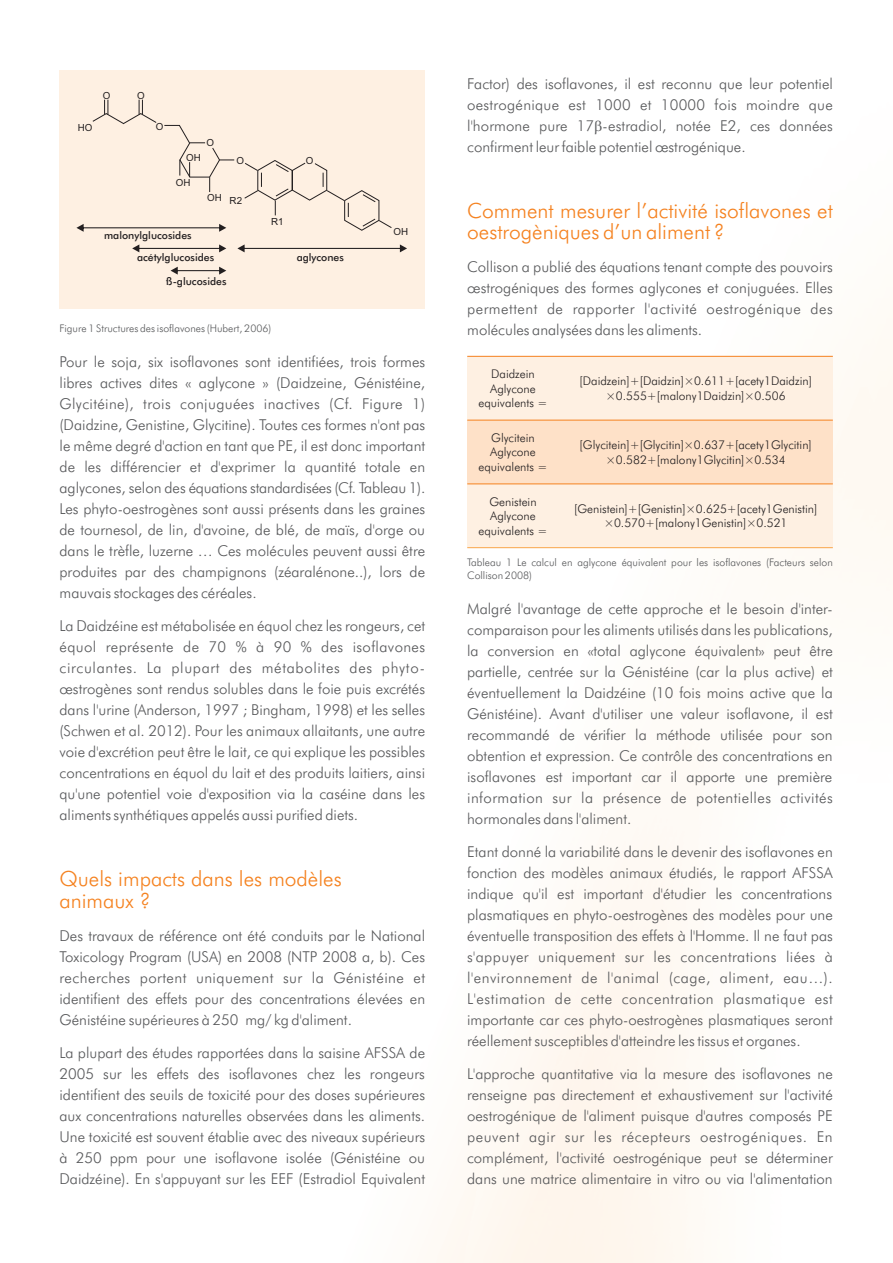
<style>
.page{position:relative;width:893px;height:1263px;background:#fff}
.page>*{position:absolute;margin:0;border:0;box-sizing:border-box;transform-origin:0 0}
.t1{font:300 21px/21px "Futura BT";color:#f58220}
.t2{font:300 15px/21px "Futura BT";color:#57585a;text-align:justify}
.t3{font:300 12px/14.4px "Futura BT";color:#231f20;text-align:center}
.t4{font:300 10.5px/13.5px "Futura BT";color:#57585a}
.t5{font:500 10.5px "Futura BT";color:#231f20}
.t6{font:9.75px "Arial";color:#231f20}
</style>
<div class="page">
<div style="left:59px;top:70px;width:366px;height:238px;background:#fef0e2"></div>
<svg style="left:244px;top:160px;width:148px;height:71px"></svg>
<svg style="left:92px;top:100px;width:65px;height:25px"></svg>
<svg style="left:164px;top:124px;width:70px;height:68px"></svg>
<svg style="left:76px;top:224px;width:150px;height:8px"></svg>
<svg style="left:132px;top:244px;width:94px;height:8px"></svg>
<svg style="left:171px;top:267px;width:55px;height:8px"></svg>
<svg style="left:237px;top:244px;width:170px;height:8px"></svg>
<div style="left:467px;top:356px;width:92px;height:64px;background:#fef0e2"></div>
<div style="left:559px;top:356px;width:274px;height:64px;background:#fef0e2"></div>
<div style="left:467px;top:420px;width:92px;height:64px;background:#fee1c8"></div>
<div style="left:559px;top:420px;width:274px;height:64px;background:#fee1c8"></div>
<div style="left:467px;top:484px;width:92px;height:64px;background:#fef0e2"></div>
<div style="left:559px;top:484px;width:274px;height:64px;background:#fef0e2"></div>
<hr style="left:467px;top:547px;width:366px;height:1px;background:#f9a64a">
<hr style="left:467px;top:483px;width:366px;height:1px;background:#f58220">
<hr style="left:467px;top:420px;width:366px;height:1px;background:#f58220">
<hr style="left:467px;top:356px;width:366px;height:1px;background:#f58220">
<p class="t6" style="left:103px;top:92px;width:9px">O</p>
<p class="t6" style="left:137px;top:92px;width:9px">O</p>
<p class="t6" style="left:78px;top:124px;width:16px">HO</p>
<p class="t6" style="left:156px;top:123px;width:9px">O</p>
<p class="t6" style="left:206px;top:139px;width:9px">O</p>
<p class="t6" style="left:186px;top:154px;width:16px">OH</p>
<p class="t6" style="left:176px;top:179px;width:16px">OH</p>
<p class="t6" style="left:207px;top:194px;width:16px">OH</p>
<p class="t6" style="left:237px;top:157px;width:9px">O</p>
<p class="t6" style="left:306px;top:157px;width:9px">O</p>
<p class="t6" style="left:230px;top:197px;width:14px">R2</p>
<p class="t6" style="left:271px;top:218px;width:14px">R1</p>
<p class="t5" style="left:104px;top:231px;width:89px">malonylglucosides</p>
<p class="t5" style="left:166px;top:277px;width:62px">ß-glucosides</p>
<p class="t5" style="left:137px;top:253px;width:79px">acétylglucosides</p>
<p class="t5" style="left:297px;top:253px;width:49px">aglycones</p>
<p class="t6" style="left:393px;top:228px;width:16px">OH</p>
<p class="t4" style="left:60px;top:323px;width:213px">Figure 1 Structures des isoflavones (Hubert, 2006)</p>
<p class="t2" style="left:60px;top:352px;width:367px">Pour le soja, six isoflavones sont identifiées, trois formes libres actives dites « aglycone » (Daidzeine, Génistéine, Glycitéine), trois conjuguées inactives (Cf. Figure 1) (Daidzine, Genistine, Glycitine). Toutes ces formes n'ont pas le même degré d'action en tant que PE, il est donc important de les différencier et d'exprimer la quantité totale en aglycones, selon des équations standardisées (Cf. Tableau 1).<br>Les phyto-oestrogènes sont aussi présents dans les graines de tournesol, de lin, d'avoine, de blé, de maïs, d'orge ou dans le trèfle, luzerne … Ces molécules peuvent aussi être produites par des champignons (zéaralénone..), lors de mauvais stockages des céréales.</p>
<p class="t2" style="left:59px;top:616px;width:367px">La Daidzéine est métabolisée en équol chez les rongeurs, cet équol représente de 70 % à 90 % des isoflavones circulantes. La plupart des métabolites des phyto&shy;œstrogènes sont rendus solubles dans le foie puis excrétés dans l'urine (Anderson, 1997 ; Bingham, 1998) et les selles (Schwen et al. 2012). Pour les animaux allaitants, une autre voie d'excrétion peut être le lait, ce qui explique les possibles concentrations en équol du lait et des produits laitiers, ainsi qu'une potentiel voie d'exposition via la caséine dans les aliments synthétiques appelés aussi purified diets.</p>
<h1 class="t1" style="left:59px;top:869px;width:284px;line-height:22.5px">Quels impacts dans les modèles animaux ?</h1>
<p class="t2" style="left:59px;top:927px;width:367px">Des travaux de référence ont été conduits par le National Toxicology Program (USA) en 2008 (NTP 2008 a, b). Ces recherches portent uniquement sur la Génistéine et identifient des effets pour des concentrations élevées en Génistéine supérieures à 250 mg/ kg d'aliment.</p>
<p class="t2" style="left:59px;top:1044px;width:367px">La plupart des études rapportées dans la saisine AFSSA de 2005 sur les effets des isoflavones chez les rongeurs identifient des seuils de toxicité pour des doses supérieures aux concentrations naturelles observées dans les aliments.<br>Une toxicité est souvent établie avec des niveaux supérieurs à 250 ppm pour une isoflavone isolée (Génistéine ou Daidzéine). En s'appuyant sur les EEF (Estradiol Equivalent</p>
<p class="t2" style="left:467px;top:75px;width:367px">Factor) des isoflavones, il est reconnu que leur potentiel oestrogénique est 1000 et 10000 fois moindre que l'hormone pure 17 -estradiol, notée E2, ces données confirment leur faible potentiel œstrogénique.</p>
<h1 class="t1" style="left:467px;top:202px;width:367px">Comment mesurer l’activité isoflavones et oestrogèniques d’un aliment ?</h1>
<p class="t2" style="left:467px;top:258px;width:367px">Collison a publié des équations tenant compte des pouvoirs œstrogéniques des formes aglycones et conjuguées. Elles permettent de rapporter l'activité oestrogénique des molécules analysées dans les aliments.</p>
<p class="t3" style="left:478px;top:368px;width:71px">Daidzein<br>Aglycone equivalents =</p>
<p class="t3" style="left:579px;top:375px;width:234px">[Daidzein]+[Daidzin]×0.611+[acety1Daidzin] ×0.555+[malony1Daidzin]×0.506</p>
<p class="t3" style="left:478px;top:432px;width:71px">Glycitein<br>Aglycone equivalents =</p>
<p class="t3" style="left:580px;top:439px;width:234px">[Glycitein]+[Glycitin]×0.637+[acety1Glycitin] ×0.582+[malony1Glycitin]×0.534</p>
<p class="t3" style="left:478px;top:495px;width:71px">Genistein<br>Aglycone equivalents =</p>
<p class="t3" style="left:574px;top:503px;width:245px">[Genistein]+[Genistin]×0.625+[acety1Genistin] ×0.570+[malony1Genistin]×0.521</p>
<p class="t4" style="left:467px;top:556px;width:367px">Tableau 1 Le calcul en aglycone équivalent pour les isoflavones (Facteurs selon<br>Collison 2008)</p>
<p class="t2" style="left:467px;top:600px;width:367px">Malgré l'avantage de cette approche et le besoin d'inter&shy;comparaison pour les aliments utilisés dans les publications, la conversion en «total aglycone équivalent» peut être partielle, centrée sur la Génistéine (car la plus active) et éventuellement la Daidzéine (10 fois moins active que la Génistéine). Avant d'utiliser une valeur isoflavone, il est recommandé de vérifier la méthode utilisée pour son obtention et expression. Ce contrôle des concentrations en isoflavones est important car il apporte une première information sur la présence de potentielles activités hormonales dans l'aliment.</p>
<p class="t2" style="left:467px;top:843px;width:367px">Etant donné la variabilité dans le devenir des isoflavones en fonction des modèles animaux étudiés, le rapport AFSSA indique qu'il est important d'étudier les concentrations plasmatiques en phyto-oestrogènes des modèles pour une éventuelle transposition des effets à l'Homme. Il ne faut pas s'appuyer uniquement sur les concentrations liées à l'environnement de l'animal (cage, aliment, eau…).<br>L'estimation de cette concentration plasmatique est importante car ces phyto-oestrogènes plasmatiques seront réellement susceptibles d'atteindre les tissus et organes.</p>
<p class="t2" style="left:467px;top:1064px;width:367px">L'approche quantitative via la mesure des isoflavones ne renseigne pas directement et exhaustivement sur l'activité oestrogénique de l'aliment puisque d'autres composés PE peuvent agir sur les récepteurs oestrogéniques. En complément, l'activité oestrogénique peut se déterminer dans une matrice alimentaire in vitro ou via l'alimentation</p>
</div>
